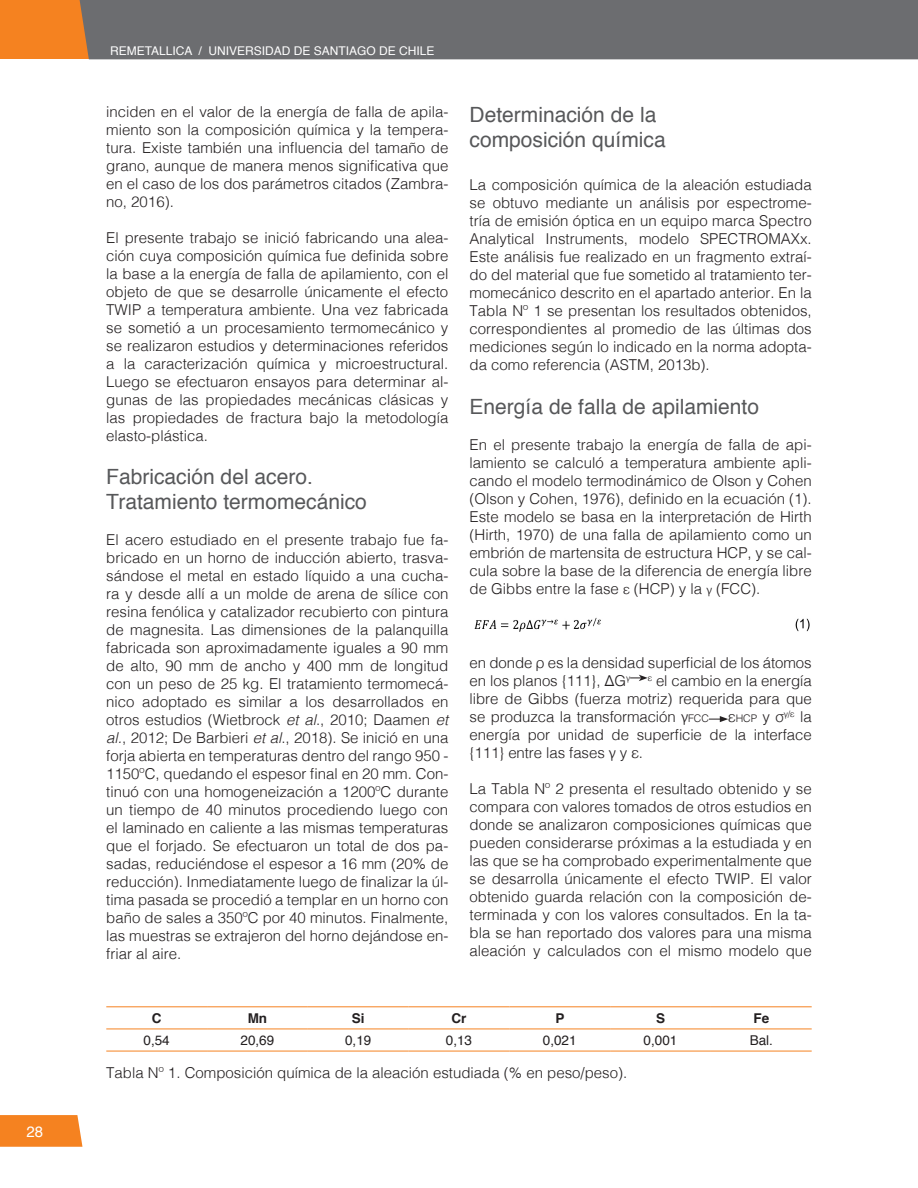
<style>
.page{position:relative;width:918px;height:1188px;background:#fff}
.page>*{position:absolute;margin:0;border:0;box-sizing:border-box;transform-origin:0 0}
.Subtitulo_Articulo{font:21px "Helvetica";color:#57585a}
.Contenidos{font:300 15px/18px "Helvetica";color:#231f20;text-align:justify}
.t1{font:15px "Helvetica";color:#fff}
.Titulos{font:13.5px "Helvetica";color:#231f20}
.Titulos-2{font:700 13.5px "Helvetica";color:#231f20}
.t2{font:12px "Helvetica";color:#fff}
.s1{font-style:italic}
.s2{font-size:13.5px}
.s3{font-size:12px}
.s4{font-size:10.5px}
</style>
<div class="page">
<div style="left:0;top:0;width:89px;height:59px;background:#f58220"></div>
<div style="left:79px;top:0;width:839px;height:59px;background:#6c6d70"></div>
<svg style="left:0;top:1115px;width:82px;height:32px;background:#f58627"></svg>
<img style="left:474px;top:617px;width:336px;height:15px">
<svg style="left:630px;top:675px;width:18px;height:6px"></svg>
<svg style="left:709px;top:716px;width:19px;height:6px"></svg>
<hr style="left:106px;top:1006px;width:101px;height:1px;background:#f58220">
<hr style="left:207px;top:1006px;width:101px;height:1px;background:#f58220">
<hr style="left:308px;top:1006px;width:101px;height:1px;background:#f58220">
<hr style="left:409px;top:1006px;width:100px;height:1px;background:#f58220">
<hr style="left:509px;top:1006px;width:101px;height:1px;background:#f58220">
<hr style="left:610px;top:1006px;width:101px;height:1px;background:#f58220">
<hr style="left:711px;top:1006px;width:101px;height:1px;background:#f58220">
<hr style="left:106px;top:1029px;width:101px;height:1px;background:#f58220">
<hr style="left:207px;top:1029px;width:101px;height:1px;background:#f58220">
<hr style="left:308px;top:1029px;width:101px;height:1px;background:#f58220">
<hr style="left:409px;top:1029px;width:100px;height:1px;background:#f58220">
<hr style="left:509px;top:1029px;width:101px;height:1px;background:#f58220">
<hr style="left:610px;top:1029px;width:101px;height:1px;background:#f58220">
<hr style="left:711px;top:1029px;width:101px;height:1px;background:#f58220">
<hr style="left:106px;top:1051px;width:101px;height:1px;background:#f58220">
<hr style="left:207px;top:1051px;width:101px;height:1px;background:#f58220">
<hr style="left:308px;top:1051px;width:101px;height:1px;background:#f58220">
<hr style="left:409px;top:1051px;width:100px;height:1px;background:#f58220">
<hr style="left:509px;top:1051px;width:101px;height:1px;background:#f58220">
<hr style="left:610px;top:1051px;width:101px;height:1px;background:#f58220">
<hr style="left:711px;top:1051px;width:101px;height:1px;background:#f58220">
<p class="t1" style="left:27px;top:1120px;width:18px">28</p>
<p class="t2" style="left:110px;top:41px;width:326px">REMETALLICA / UNIVERSIDAD DE SANTIAGO DE CHILE</p>
<p class="Contenidos" style="left:106px;top:102px;width:344px">inciden en el valor de la energía de falla de apila&shy;miento son la composición química y la tempera&shy;tura. Existe también una influencia del tamaño de grano, aunque de manera menos significativa que en el caso de los dos parámetros citados (Zambra&shy;no, 2016).</p>
<p class="Contenidos" style="left:106px;top:228px;width:344px">El presente trabajo se inició fabricando una alea&shy;ción cuya composición química fue definida sobre la base a la energía de falla de apilamiento, con el objeto de que se desarrolle únicamente el efecto TWIP a temperatura ambiente. Una vez fabricada se sometió a un procesamiento termomecánico y se realizaron estudios y determinaciones referidos a la caracterización química y microestructural.<br>Luego se efectuaron ensayos para determinar al&shy;gunas de las propiedades mecánicas clásicas y las propiedades de fractura bajo la metodología elasto-plástica.</p>
<p class="Subtitulo_Articulo" style="left:106px;top:461px;width:208px">Fabricación del acero.</p>
<p class="Subtitulo_Articulo" style="left:106px;top:486px;width:262px">Tratamiento termomecánico</p>
<p class="Contenidos" style="left:106px;top:530px;width:344px">El acero estudiado en el presente trabajo fue fa&shy;bricado en un horno de inducción abierto, trasva&shy;sándose el metal en estado líquido a una cucha&shy;ra y desde allí a un molde de arena de sílice con resina fenólica y catalizador recubierto con pintura de magnesita. Las dimensiones de la palanquilla fabricada son aproximadamente iguales a 90 mm de alto, 90 mm de ancho y 400 mm de longitud con un peso de 25 kg. El tratamiento termomecá&shy;nico adoptado es similar a los desarrollados en otros estudios (Wietbrock <span class="s1">et al</span>., 2010; Daamen <span class="s1">et al.</span>, 2012; De Barbieri <span class="s1">et al</span>., 2018). Se inició en una forja abierta en temperaturas dentro del rango 950 - 1150ºC, quedando el espesor final en 20 mm. Con&shy;tinuó con una homogeneización a 1200ºC durante un tiempo de 40 minutos procediendo luego con el laminado en caliente a las mismas temperaturas que el forjado. Se efectuaron un total de dos pa&shy;sadas, reduciéndose el espesor a 16 mm (20% de reducción). Inmediatamente luego de finalizar la úl&shy;tima pasada se procedió a templar en un horno con baño de sales a 350ºC por 40 minutos. Finalmente, las muestras se extrajeron del horno dejándose en&shy;friar al aire.</p>
<p class="Subtitulo_Articulo" style="left:470px;top:98px;width:188px">Determinación de la</p>
<p class="Subtitulo_Articulo" style="left:470px;top:124px;width:198px">composición química</p>
<p class="Contenidos" style="left:470px;top:175px;width:344px">La composición química de la aleación estudiada se obtuvo mediante un análisis por espectrome&shy;tría de emisión óptica en un equipo marca Spectro Analytical Instruments, modelo SPECTROMAXx.<br>Este análisis fue realizado en un fragmento extraí&shy;do del material que fue sometido al tratamiento ter&shy;momecánico descrito en el apartado anterior. En la Tabla Nº 1 se presentan los resultados obtenidos, correspondientes al promedio de las últimas dos mediciones según lo indicado en la norma adopta&shy;da como referencia (ASTM, 2013b).</p>
<p class="Subtitulo_Articulo" style="left:470px;top:390px;width:291px">Energía de falla de apilamiento</p>
<p class="Contenidos" style="left:470px;top:434px;width:344px">En el presente trabajo la energía de falla de api&shy;lamiento se calculó a temperatura ambiente apli&shy;cando el modelo termodinámico de Olson y Cohen (Olson y Cohen, 1976), definido en la ecuación (1).<br>Este modelo se basa en la interpretación de Hirth (Hirth, 1970) de una falla de apilamiento como un embrión de martensita de estructura HCP, y se cal&shy;cula sobre la base de la diferencia de energía libre de Gibbs entre la fase <span class="s2">ε</span> (HCP) y la <span class="s3">γ</span> (FCC).</p>
<p class="Contenidos" style="left:470px;top:653px;width:344px">en donde ρ es la densidad superficial de los átomos en los planos {111}, ΔG<sup>γ</sup></p>
<p class="Contenidos" style="left:470px;top:671px;width:344px;text-indent:178px"><sup>ε</sup> el cambio en la energía libre de Gibbs (fuerza motriz) requerida para que se produzca la transformación γ<span class="s4">FCC</span></p>
<p class="Contenidos" style="left:470px;top:707px;width:344px;text-indent:259px">ε<span class="s4">HCP</span> y σ<sup>γ/ε</sup> la energía por unidad de superficie de la interface {111} entre las fases γ y ε.</p>
<p class="Contenidos" style="left:470px;top:779px;width:344px">La Tabla Nº 2 presenta el resultado obtenido y se compara con valores tomados de otros estudios en donde se analizaron composiciones químicas que pueden considerarse próximas a la estudiada y en las que se ha comprobado experimentalmente que se desarrolla únicamente el efecto TWIP. El valor obtenido guarda relación con la composición de&shy;terminada y con los valores consultados. En la ta&shy;bla se han reportado dos valores para una misma aleación y calculados con el mismo modelo que</p>
<p class="Titulos-2" style="left:152px;top:1007px;width:11px">C</p>
<p class="Titulos-2" style="left:248px;top:1007px;width:21px">Mn</p>
<p class="Titulos-2" style="left:352px;top:1007px;width:14px">Si</p>
<p class="Titulos-2" style="left:451px;top:1007px;width:16px">Cr</p>
<p class="Titulos-2" style="left:555px;top:1007px;width:11px">P</p>
<p class="Titulos-2" style="left:656px;top:1007px;width:11px">S</p>
<p class="Titulos-2" style="left:753px;top:1007px;width:17px">Fe</p>
<p class="Titulos" style="left:144px;top:1030px;width:28px">0,54</p>
<p class="Titulos" style="left:241px;top:1030px;width:35px">20,69</p>
<p class="Titulos" style="left:345px;top:1030px;width:28px">0,19</p>
<p class="Titulos" style="left:446px;top:1030px;width:28px">0,13</p>
<p class="Titulos" style="left:543px;top:1030px;width:35px">0,021</p>
<p class="Titulos" style="left:644px;top:1030px;width:35px">0,001</p>
<p class="Titulos" style="left:750px;top:1030px;width:25px">Bal.</p>
<p class="Contenidos" style="left:106px;top:1063px;width:523px">Tabla Nº 1. Composición química de la aleación estudiada (% en peso/peso).</p>
</div>
